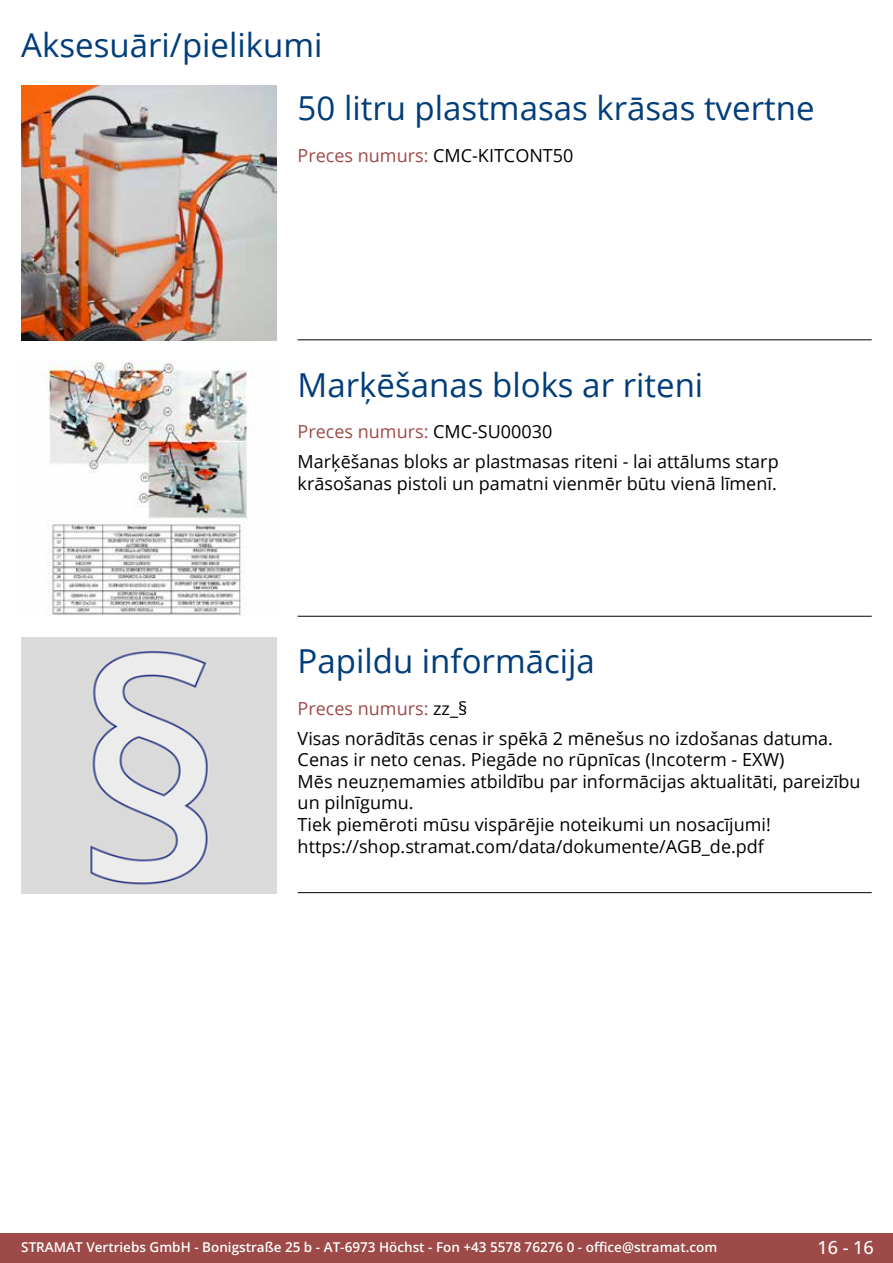
<style>
.page{position:relative;width:893px;height:1263px;background:#fff}
.page>*{position:absolute;margin:0;border:0;box-sizing:border-box;transform-origin:0 0}
.t1{font:33px/63.8px "Open Sans";color:#003d79}
.t2{font:18px/21.6px "Open Sans";color:#000}
.t3{font:18px "Open Sans";color:#9d4a48}
.t4{font:500 18px "Open Sans";color:#fff}
.t5{font:600 13.5px "Open Sans";color:#fff}
.s1{color:#000}
</style>
<div class="page">
<div style="left:0;top:1233px;width:893px;height:30px;background:#9d4a48"></div>
<hr style="left:298px;top:340px;width:574px;height:1px;background:#000">
<hr style="left:298px;top:616px;width:574px;height:1px;background:#000">
<hr style="left:298px;top:892px;width:574px;height:1px;background:#000">
<img style="left:21px;top:85px;width:255px;height:255px">
<img style="left:46px;top:361px;width:206px;height:255px">
<img style="left:21px;top:638px;width:255px;height:255px">
<h1 class="t1" style="left:298px;top:12px;width:518px;text-indent:-276px">Aksesuāri/pielikumi<br>50 litru plastmasas krāsas tvertne</h1>
<p class="t3" style="left:298px;top:143px;width:277px">Preces numurs: <span class="s1">CMC-KITCONT50</span></p>
<h1 class="t1" style="left:298px;top:352px;width:407px">Marķēšanas bloks ar riteni</h1>
<p class="t3" style="left:298px;top:420px;width:256px">Preces numurs: <span class="s1">CMC-SU00030</span></p>
<p class="t2" style="left:298px;top:450px;width:482px">Marķēšanas bloks ar plastmasas riteni - lai attālums starp krāsošanas pistoli un pamatni vienmēr būtu vienā līmenī.</p>
<h1 class="t1" style="left:298px;top:628px;width:299px">Papildu informācija</h1>
<p class="t3" style="left:298px;top:696px;width:171px">Preces numurs: <span class="s1">zz_§</span></p>
<p class="t2" style="left:298px;top:727px;width:564px">Visas norādītās cenas ir spēkā 2 mēnešus no izdošanas datuma.<br>Cenas ir neto cenas. Piegāde no rūpnīcas (Incoterm - EXW)<br>Mēs neuzņemamies atbildību par informācijas aktualitāti, pareizību un pilnīgumu.<br>Tiek piemēroti mūsu vispārējie noteikumi un nosacījumi! https://shop.stramat.com/data/dokumente/AGB_de.pdf</p>
<p class="t5" style="left:21px;top:1238px;width:698px">STRAMAT Vertriebs GmbH - Bonigstraße 25 b - AT-6973 Höchst - Fon +43 5578 76276 0 - office@stramat.com</p>
<p class="t4" style="left:817px;top:1234px;width:58px">16 - 16</p>
</div>
